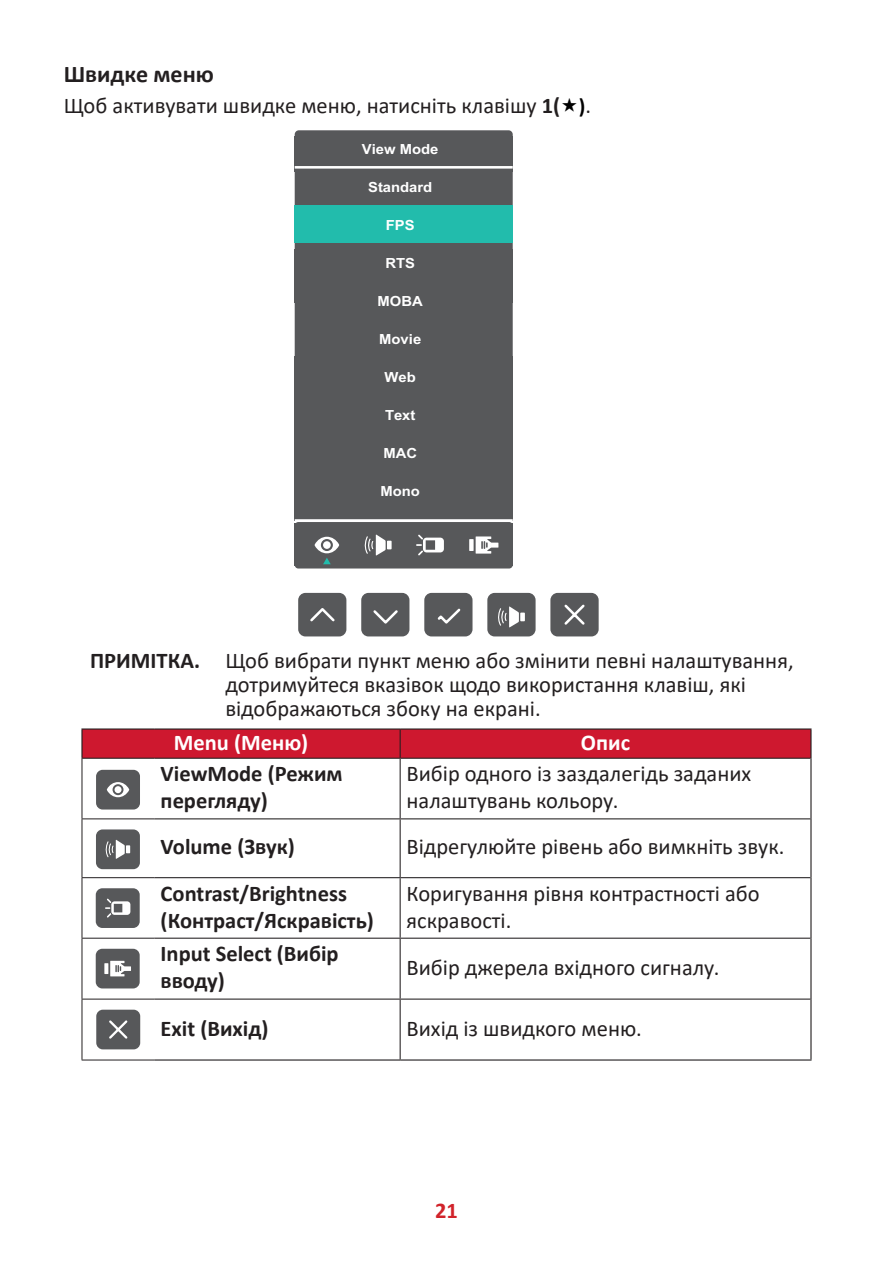
<style>
.page{position:relative;width:893px;height:1263px;background:#fff}
.page>*{position:absolute;margin:0;border:0;box-sizing:border-box;transform-origin:0 0}
.Heading_3{font:700 24px "Calibri";color:#231f20}
.Body{font:22.5px/27px "Calibri";color:#231f20}
.Note{font:22.5px/24px "Calibri";color:#231f20}
.Body-2{font:700 22.5px/27px "Calibri";color:#231f20}
.Table-Header{font:700 22.5px "Calibri";color:#fff}
.t1{font:700 22.5px "Calibri";color:#d1232a}
.t2{font:700 13.95px "Arial";color:#fff;scale:1.06 1}
.s1{font-weight:700}
.s2{font-weight:700;font-size:21px;color:#000}
</style>
<div class="page">
<div style="left:295px;top:522px;width:218px;height:46px;background:#57585a;border-radius:4px"></div>
<div style="left:295px;top:523px;width:218px;height:9px;background:#57585a"></div>
<div style="left:295px;top:130px;width:218px;height:312px;background:#57585a;border-radius:4px"></div>
<div style="left:295px;top:410px;width:218px;height:110px;background:#57585a"></div>
<div style="left:294px;top:205px;width:218px;height:38px;background:#22bcac"></div>
<div style="left:298px;top:593px;width:48px;height:43px;background:#57585a;border-radius:7px"></div>
<svg style="left:310px;top:608px;width:25px;height:14px"></svg>
<div style="left:361px;top:593px;width:48px;height:43px;background:#57585a;border-radius:7px"></div>
<svg style="left:373px;top:610px;width:25px;height:14px"></svg>
<div style="left:424px;top:593px;width:48px;height:43px;background:#57585a;border-radius:7px"></div>
<svg style="left:437px;top:608px;width:24px;height:16px"></svg>
<hr style="left:295px;top:519px;width:218px;height:3px;background:#fff">
<hr style="left:295px;top:166px;width:218px;height:3px;background:#fff">
<svg style="left:416px;top:535px;width:28px;height:20px"></svg>
<div style="left:469px;top:539px;width:5px;height:12px;background:#fff"></div>
<svg style="left:476px;top:536px;width:22px;height:18px"></svg>
<div style="left:550px;top:593px;width:49px;height:43px;background:#57585a;border-radius:7px"></div>
<svg style="left:564px;top:604px;width:21px;height:21px"></svg>
<div style="left:487px;top:593px;width:49px;height:43px;background:#57585a;border-radius:7px"></div>
<div style="left:520px;top:613px;width:5px;height:8px;background:#fff"></div>
<svg style="left:498px;top:606px;width:21px;height:21px"></svg>
<div style="left:387px;top:541px;width:5px;height:8px;background:#fff"></div>
<svg style="left:364px;top:534px;width:22px;height:22px"></svg>
<svg style="left:315px;top:537px;width:24px;height:27px"></svg>
<hr style="left:81px;top:728px;width:73px;height:2px;background:#231f20">
<hr style="left:81px;top:730px;width:2px;height:28px;background:#231f20">
<hr style="left:154px;top:728px;width:246px;height:2px;background:#231f20">
<hr style="left:400px;top:728px;width:411px;height:2px;background:#231f20">
<hr style="left:810px;top:758px;width:1px;height:61px;background:#231f20">
<hr style="left:810px;top:819px;width:1px;height:59px;background:#231f20">
<hr style="left:810px;top:878px;width:1px;height:60px;background:#231f20">
<hr style="left:810px;top:938px;width:1px;height:61px;background:#231f20">
<hr style="left:810px;top:999px;width:1px;height:60px;background:#231f20">
<hr style="left:154px;top:1059px;width:246px;height:1px;background:#231f20">
<hr style="left:400px;top:1059px;width:411px;height:1px;background:#231f20">
<svg style="left:82px;top:729px;width:729px;height:29px"></svg>
<hr style="left:81px;top:758px;width:73px;height:1px;background:#231f20">
<hr style="left:154px;top:758px;width:246px;height:1px;background:#231f20">
<hr style="left:400px;top:758px;width:410px;height:1px;background:#231f20">
<hr style="left:400px;top:759px;width:1px;height:59px;background:#231f20">
<hr style="left:154px;top:818px;width:246px;height:1px;background:#231f20">
<hr style="left:400px;top:818px;width:410px;height:1px;background:#231f20">
<hr style="left:400px;top:819px;width:1px;height:58px;background:#231f20">
<hr style="left:154px;top:877px;width:246px;height:1px;background:#231f20">
<hr style="left:400px;top:877px;width:410px;height:1px;background:#231f20">
<hr style="left:400px;top:878px;width:1px;height:60px;background:#231f20">
<hr style="left:154px;top:938px;width:246px;height:1px;background:#231f20">
<hr style="left:400px;top:938px;width:410px;height:1px;background:#231f20">
<hr style="left:400px;top:939px;width:1px;height:59px;background:#231f20">
<hr style="left:154px;top:998px;width:246px;height:2px;background:#231f20">
<hr style="left:400px;top:998px;width:410px;height:2px;background:#231f20">
<hr style="left:400px;top:1000px;width:1px;height:59px;background:#231f20">
<hr style="left:82px;top:759px;width:1px;height:59px;background:#231f20">
<hr style="left:82px;top:818px;width:72px;height:1px;background:#231f20">
<hr style="left:82px;top:819px;width:1px;height:58px;background:#231f20">
<hr style="left:82px;top:877px;width:72px;height:1px;background:#231f20">
<hr style="left:82px;top:878px;width:1px;height:60px;background:#231f20">
<hr style="left:82px;top:938px;width:72px;height:1px;background:#231f20">
<hr style="left:82px;top:938px;width:1px;height:61px;background:#231f20">
<hr style="left:82px;top:999px;width:72px;height:1px;background:#231f20">
<hr style="left:82px;top:999px;width:1px;height:61px;background:#231f20">
<hr style="left:82px;top:1060px;width:72px;height:1px;background:#231f20">
<div style="left:96px;top:770px;width:44px;height:39px;background:#57585a;border-radius:7px"></div>
<svg style="left:107px;top:782px;width:22px;height:15px"></svg>
<div style="left:115px;top:786px;width:7px;height:7px;background:#fff;border-radius:50%"></div>
<div style="left:96px;top:829px;width:44px;height:40px;background:#57585a;border-radius:7px"></div>
<svg style="left:105px;top:840px;width:25px;height:19px"></svg>
<div style="left:96px;top:888px;width:44px;height:40px;background:#57585a;border-radius:7px"></div>
<svg style="left:105px;top:898px;width:25px;height:19px"></svg>
<div style="left:96px;top:949px;width:44px;height:39px;background:#57585a;border-radius:7px"></div>
<svg style="left:104px;top:963px;width:4px;height:11px"></svg>
<svg style="left:110px;top:961px;width:21px;height:15px"></svg>
<div style="left:96px;top:1010px;width:44px;height:39px;background:#57585a;border-radius:7px"></div>
<svg style="left:109px;top:1020px;width:19px;height:19px"></svg>
<p class="Heading_3" style="left:64px;top:57px;width:152px">Швидке меню</p>
<p class="Body" style="left:64px;top:91px;width:529px">Щоб активувати швидке меню, натисніть клавішу <span class="s1">1(</span> <span class="s2">)</span>.</p>
<p class="t2" style="left:362px;top:139px;width:74px">View Mode</p>
<p class="t2" style="left:368px;top:177px;width:62px">Standard</p>
<p class="t2" style="left:386px;top:215px;width:29px">FPS</p>
<p class="t2" style="left:385px;top:253px;width:29px">RTS</p>
<p class="t2" style="left:378px;top:291px;width:44px">MOBA</p>
<p class="t2" style="left:379px;top:329px;width:41px">Movie</p>
<p class="t2" style="left:385px;top:367px;width:31px">Web</p>
<p class="t2" style="left:385px;top:405px;width:30px">Text</p>
<p class="t2" style="left:383px;top:443px;width:33px">MAC</p>
<p class="t2" style="left:380px;top:481px;width:39px">Mono</p>
<p class="Note" style="left:225px;top:648px;width:570px;text-indent:-135px"><span class="s1">ПРИМІТКА.</span> Щоб вибрати пункт меню або змінити певні налаштування, дотримуйтеся вказівок щодо використання клавіш, які відображаються збоку на екрані.</p>
<p class="Table-Header" style="left:174px;top:726px;width:136px">Menu (Меню)</p>
<p class="Table-Header" style="left:581px;top:726px;width:51px">Опис</p>
<p class="Body-2" style="left:161px;top:760px;width:184px">ViewMode (Режим перегляду)</p>
<p class="Body" style="left:406px;top:759px;width:346px">Вибір одного із заздалегідь заданих налаштувань кольору.</p>
<p class="Body-2" style="left:161px;top:833px;width:136px">Volume (Звук)</p>
<p class="Body" style="left:406px;top:833px;width:379px">Відрегулюйте рівень або вимкніть звук.</p>
<p class="Body-2" style="left:161px;top:879px;width:215px">Contrast/Brightness (Контраст/Яскравість)</p>
<p class="Body" style="left:406px;top:879px;width:355px">Коригування рівня контрастності або яскравості.</p>
<p class="Body-2" style="left:161px;top:940px;width:180px">Input Select (Вибір вводу)</p>
<p class="Body" style="left:406px;top:953px;width:314px">Вибір джерела вхідного сигналу.</p>
<p class="Body-2" style="left:161px;top:1014px;width:109px">Exit (Вихід)</p>
<p class="Body" style="left:406px;top:1014px;width:237px">Вихід із швидкого меню.</p>
<p class="t1" style="left:435px;top:1194px;width:24px">21</p>
</div>
